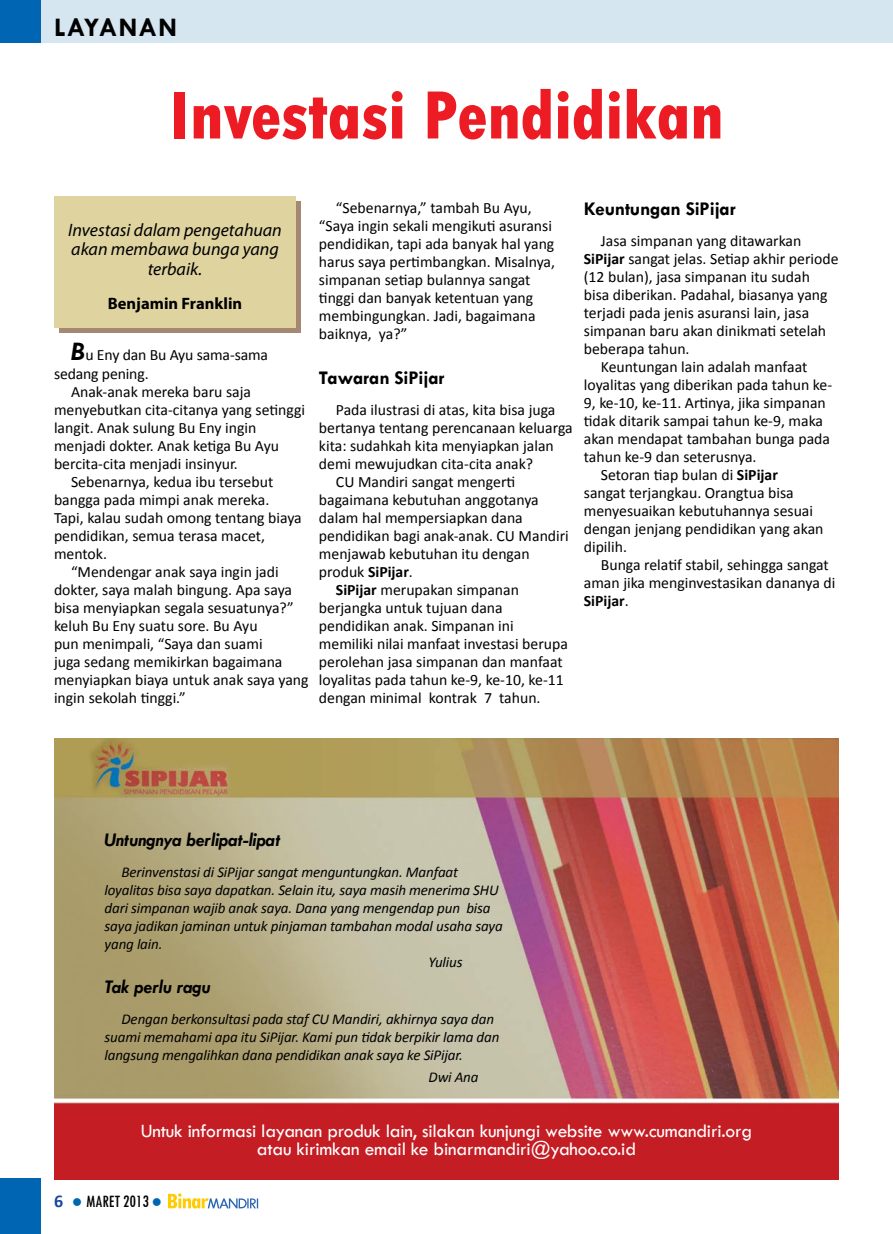
<style>
.page{position:relative;width:893px;height:1234px;background:#fff}
.page>*{position:absolute;margin:0;border:0;box-sizing:border-box;transform-origin:0 0}
.t1{font:800 condensed 72px "Tw Cen";letter-spacing:-.01em;color:#ed1c24}
.t2{font:700 27px "Tw Cen";letter-spacing:.05em;color:#000}
.t3{font:19.5px/18px "Tw Cen";letter-spacing:-.01em;color:#fff;text-align:center}
.t4{font:italic 700 19.5px "Tw Cen";letter-spacing:-.01em;color:#000}
.t5{font:700 19.5px "Tw Cen";letter-spacing:-.01em;color:#000}
.t6{font:italic 18px/19.5px "Myriad Pro";color:#000;text-align:center}
.t7{font:condensed 18px "Tw Cen";letter-spacing:-.01em;color:#000}
.t8{font:700 16.5px "Myriad Pro";color:#000}
.t9{font:15.75px/18px "Calibri";color:#000}
.t10{font:700 15.75px "Calibri";color:#000}
.t11{font:italic 15px/18px "Calibri";letter-spacing:-.01em;color:#000}
.s1{font-family:"Tw Cen";font-weight:700;font-style:italic;font-size:27px}
.s2{font-weight:700}
.s3{font-weight:400}
.s4{color:#0066b3}
</style>
<div class="page">
<div style="left:0;top:0;width:893px;height:43px;background:#d5e6f1"></div>
<div style="left:0;top:1178px;width:41px;height:55px;background:#0066b3"></div>
<div style="left:0;top:0;width:41px;height:43px;background:#0066b3"></div>
<svg style="left:168px;top:1193px;width:90px;height:15px"></svg>
<img style="left:55px;top:738px;width:784px;height:441px">
<div style="left:59px;top:201px;width:242px;height:131px;background:#a48872"></div>
<div style="left:54px;top:197px;width:242px;height:131px;background:#dfd3a0"></div>
<h2 class="t2" style="left:54px;top:11px;width:125px">LAYANAN</h2>
<h1 class="t1" style="left:169px;top:73px;width:556px">Investasi Pendidikan</h1>
<p class="t6" style="left:68px;top:219px;width:215px">Investasi dalam pengetahuan akan membawa bunga yang terbaik.</p>
<p class="t8" style="left:108px;top:292px;width:136px">Benjamin Franklin</p>
<p class="t9" style="left:54px;top:346px;width:216px;text-indent:17px"><span class="s1">B</span>u Eny dan Bu Ayu sama-sama sedang pening.</p>
<p class="t9" style="left:71px;top:382px;width:182px">Anak-anak mereka baru saja</p>
<p class="t9" style="left:54px;top:400px;width:253px">menyebutkan cita-citanya yang setinggi</p>
<p class="t9" style="left:54px;top:418px;width:204px">langit. Anak sulung Bu Eny ingin</p>
<p class="t9" style="left:54px;top:436px;width:227px">menjadi dokter. Anak ketiga Bu Ayu</p>
<p class="t9" style="left:54px;top:454px;width:185px">bercita-cita menjadi insinyur.</p>
<p class="t9" style="left:71px;top:472px;width:204px">Sebenarnya, kedua ibu tersebut</p>
<p class="t9" style="left:54px;top:490px;width:217px">bangga pada mimpi anak mereka.</p>
<p class="t9" style="left:54px;top:508px;width:249px">Tapi, kalau sudah omong tentang biaya</p>
<p class="t9" style="left:54px;top:526px;width:213px">pendidikan, semua terasa macet,</p>
<p class="t9" style="left:54px;top:544px;width:55px">mentok.</p>
<p class="t9" style="left:71px;top:562px;width:209px">“Mendengar anak saya ingin jadi</p>
<p class="t9" style="left:54px;top:580px;width:240px">dokter, saya malah bingung. Apa saya</p>
<p class="t9" style="left:54px;top:598px;width:241px">bisa menyiapkan segala sesuatunya?”</p>
<p class="t9" style="left:54px;top:616px;width:205px">keluh Bu Eny suatu sore. Bu Ayu</p>
<p class="t9" style="left:54px;top:634px;width:210px">pun menimpali, “Saya dan suami</p>
<p class="t9" style="left:54px;top:652px;width:230px">juga sedang memikirkan bagaimana</p>
<p class="t9" style="left:54px;top:670px;width:256px">menyiapkan biaya untuk anak saya yang</p>
<p class="t9" style="left:54px;top:688px;width:133px">ingin sekolah tinggi.”</p>
<p class="t9" style="left:319px;top:199px;width:238px;text-indent:17px">“Sebenarnya,” tambah Bu Ayu, “Saya ingin sekali mengikuti asuransi pendidikan, tapi ada banyak hal yang harus saya pertimbangkan. Misalnya, simpanan setiap bulannya sangat tinggi dan banyak ketentuan yang membingungkan. Jadi, bagaimana baiknya, ya?”</p>
<p class="t5" style="left:319px;top:366px;width:127px">Tawaran SiPijar</p>
<p class="t9" style="left:336px;top:400px;width:221px">Pada ilustrasi di atas, kita bisa juga</p>
<p class="t9" style="left:319px;top:418px;width:255px">bertanya tentang perencanaan keluarga</p>
<p class="t9" style="left:319px;top:436px;width:236px">kita: sudahkah kita menyiapkan jalan</p>
<p class="t9" style="left:319px;top:454px;width:216px">demi mewujudkan cita-cita anak?</p>
<p class="t9" style="left:336px;top:472px;width:181px">CU Mandiri sangat mengerti</p>
<p class="t9" style="left:319px;top:490px;width:221px">bagaimana kebutuhan anggotanya</p>
<p class="t9" style="left:319px;top:508px;width:205px">dalam hal mempersiapkan dana</p>
<p class="t9" style="left:319px;top:526px;width:251px">pendidikan bagi anak-anak. CU Mandiri</p>
<p class="t9" style="left:319px;top:544px;width:212px">menjawab kebutuhan itu dengan</p>
<p class="t9" style="left:319px;top:562px;width:96px">produk <span class="s2">SiPijar</span>.</p>
<p class="t9" style="left:336px;top:580px;width:185px"><span class="s2">SiPijar</span> merupakan simpanan</p>
<p class="t9" style="left:319px;top:598px;width:185px">berjangka untuk tujuan dana</p>
<p class="t9" style="left:319px;top:616px;width:196px">pendidikan anak. Simpanan ini</p>
<p class="t9" style="left:319px;top:634px;width:251px">memiliki nilai manfaat investasi berupa</p>
<p class="t9" style="left:319px;top:652px;width:245px">perolehan jasa simpanan dan manfaat</p>
<p class="t9" style="left:319px;top:670px;width:246px">loyalitas pada tahun ke-9, ke-10, ke-11</p>
<p class="t9" style="left:319px;top:688px;width:223px">dengan minimal kontrak 7 tahun.</p>
<p class="t5" style="left:584px;top:197px;width:153px">Keuntungan SiPijar</p>
<p class="t9" style="left:601px;top:231px;width:202px">Jasa simpanan yang ditawarkan</p>
<p class="t9" style="left:584px;top:249px;width:256px"><span class="s2">SiPijar</span> sangat jelas. Setiap akhir periode</p>
<p class="t9" style="left:584px;top:267px;width:228px">(12 bulan), jasa simpanan itu sudah</p>
<p class="t9" style="left:584px;top:285px;width:245px">bisa diberikan. Padahal, biasanya yang</p>
<p class="t9" style="left:584px;top:303px;width:227px">terjadi pada jenis asuransi lain, jasa</p>
<p class="t9" style="left:584px;top:321px;width:244px">simpanan baru akan dinikmati setelah</p>
<p class="t9" style="left:584px;top:339px;width:107px">beberapa tahun.</p>
<p class="t9" style="left:601px;top:357px;width:208px">Keuntungan lain adalah manfaat</p>
<p class="t9" style="left:584px;top:375px;width:250px">loyalitas yang diberikan pada tahun ke-</p>
<p class="t9" style="left:584px;top:393px;width:243px">9, ke-10, ke-11. Artinya, jika simpanan</p>
<p class="t9" style="left:584px;top:411px;width:241px">tidak ditarik sampai tahun ke-9, maka</p>
<p class="t9" style="left:584px;top:429px;width:248px">akan mendapat tambahan bunga pada</p>
<p class="t9" style="left:584px;top:447px;width:174px">tahun ke-9 dan seterusnya.</p>
<p class="t9" style="left:601px;top:465px;width:179px">Setoran tiap bulan di <span class="s2">SiPijar</span></p>
<p class="t9" style="left:584px;top:483px;width:211px">sangat terjangkau. Orangtua bisa</p>
<p class="t9" style="left:584px;top:501px;width:231px">menyesuaikan kebutuhannya sesuai</p>
<p class="t9" style="left:584px;top:519px;width:241px">dengan jenjang pendidikan yang akan</p>
<p class="t9" style="left:584px;top:537px;width:45px">dipilih.</p>
<p class="t9" style="left:601px;top:555px;width:229px">Bunga relatif stabil, sehingga sangat</p>
<p class="t9" style="left:584px;top:573px;width:253px">aman jika menginvestasikan dananya di</p>
<p class="t10" style="left:584px;top:590px;width:46px">SiPijar<span class="s3">.</span></p>
<p class="t4" style="left:105px;top:827px;width:178px">Untungnya berlipat-lipat</p>
<p class="t11" style="left:122px;top:861px;width:338px">Berinvenstasi di SiPijar sangat menguntungkan. Manfaat</p>
<p class="t11" style="left:105px;top:879px;width:396px">loyalitas bisa saya dapatkan. Selain itu, saya masih menerima SHU</p>
<p class="t11" style="left:105px;top:897px;width:388px">dari simpanan wajib anak saya. Dana yang mengendap pun bisa</p>
<p class="t11" style="left:105px;top:915px;width:400px">saya jadikan jaminan untuk pinjaman tambahan modal usaha saya</p>
<p class="t11" style="left:105px;top:933px;width:59px">yang lain.</p>
<p class="t11" style="left:429px;top:951px;width:35px">Yulius</p>
<p class="t4" style="left:105px;top:975px;width:108px">Tak perlu ragu</p>
<p class="t11" style="left:105px;top:1009px;width:396px;text-indent:17px">Dengan berkonsultasi pada staf CU Mandiri, akhirnya saya dan suami memahami apa itu SiPijar. Kami pun tidak berpikir lama dan langsung mengalihkan dana pendidikan anak saya ke SiPijar.</p>
<p class="t11" style="left:429px;top:1066px;width:51px">Dwi Ana</p>
<p class="t3" style="left:141px;top:1121px;width:613px">Untuk informasi layanan produk lain, silakan kunjungi website www.cumandiri.org atau kirimkan email ke binarmandiri@yahoo.co.id</p>
<p class="t7" style="left:72px;top:1190px;width:91px"><span class="s4">●</span> MARET 2013 <span class="s4">●</span></p>
</div>
